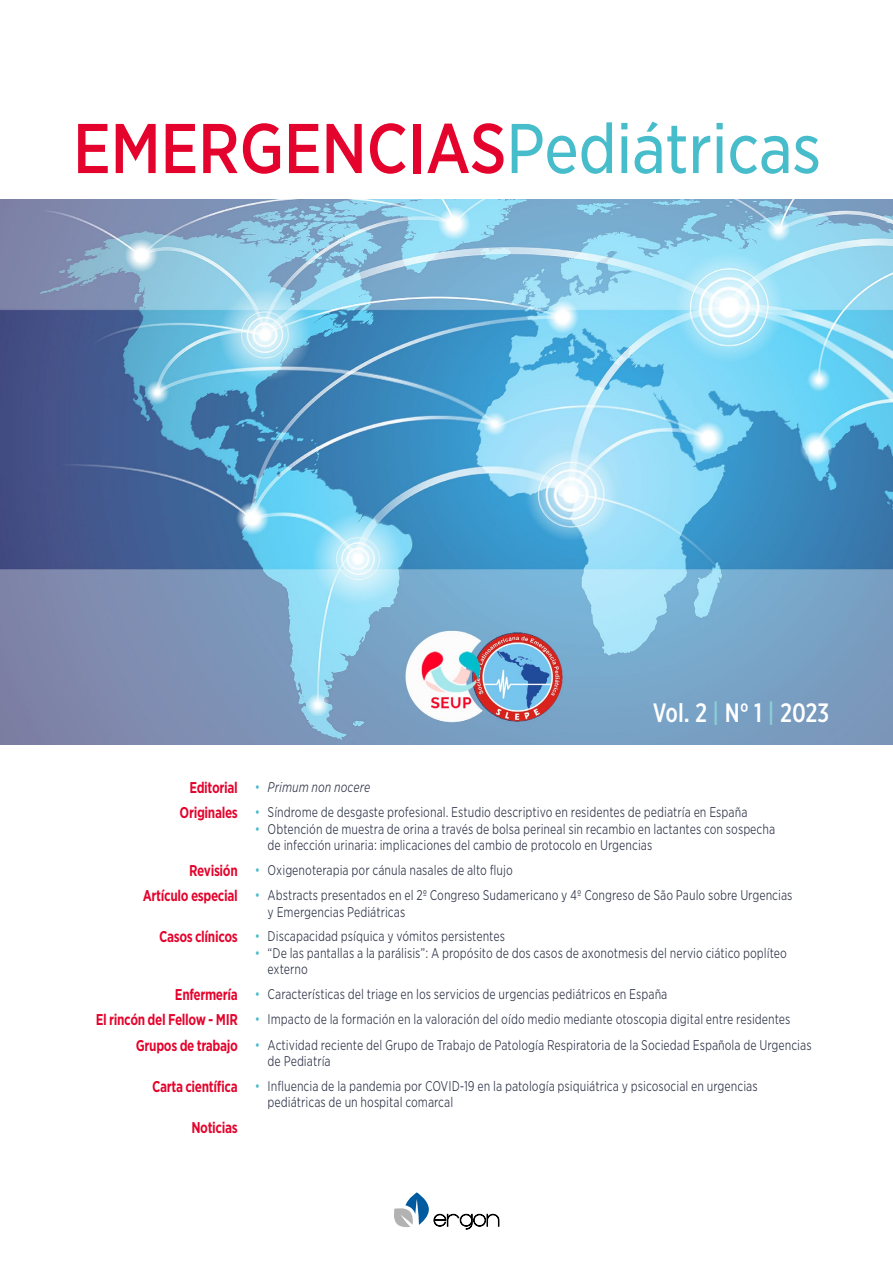
<style>
.page{position:relative;width:893px;height:1263px;background:#fff}
.page>*{position:absolute;margin:0;border:0;box-sizing:border-box;transform-origin:0 0}
.t1{font:500 67.5px "Gotham Narr S Sm";letter-spacing:-.02em;color:#e4032c;scale:.95 1}
.t2{font:500 25.5px "Gotham X Narr S Sm";color:#fff}
.t3{font:700 15px "Gotham Narr S Sm";letter-spacing:-.03em;color:#e4032c;scale:.85 1}
.t4{font:300 13.5px/25.7px "Gotham Narr S Sm";color:#2d3347;scale:.85 1}
.s1{font-weight:400;color:#47bcca}
.s2{color:#8bcfd8}
.s3{font-weight:700;font-size:15px;color:#e4032c}
.s4{color:#47bcca}
.s5{font-style:italic}
</style>
<div class="page">
<img style="left:0;top:200px;width:893px;height:545px">
<svg style="left:394px;top:1192px;width:105px;height:37px"></svg>
<h1 class="t1" style="left:72px;top:104px;width:790px">EMERGENCIAS<span class="s1">Pediátricas</span></h1>
<h2 class="t2" style="left:653px;top:697px;width:178px">Vol. 2 <span class="s2">|</span> N° 1 <span class="s2">|</span> 2023</h2>
<p class="t4" style="left:180px;top:773px;width:670px;text-indent:10px"><span class="s3">Editorial</span> <span class="s4">•</span> <span class="s5">Primum non nocere<br></span><span class="s3">Originales</span> <span class="s4">•</span> Síndrome de desgaste profesional. Estudio descriptivo en residentes de pediatría en España</p>
<p class="t4" style="left:268px;top:820px;width:599px;line-height:16.5px;text-indent:-13px"><span class="s4">•</span> Obtención de muestra de orina a través de bolsa perineal sin recambio en lactantes con sospecha de infección urinaria: implicaciones del cambio de protocolo en Urgencias</p>
<p class="t4" style="left:143px;top:856px;width:766px;text-indent:46px"><span class="s3">Revisión</span> <span class="s4">•</span> Oxigenoterapia por cánula nasales de alto flujo<br><span class="s3">Artículo especial</span> <span class="s4">•</span> Abstracts presentados en el 2º Congreso Sudamericano y 4º Congreso de São Paulo sobre Urgencias</p>
<p class="t4" style="left:159px;top:899px;width:409px;line-height:24.5px;text-indent:109px">y Emergencias Pediátricas<br><span class="s3">Casos clínicos</span> <span class="s4">•</span> Discapacidad psíquica y vómitos persistentes</p>
<p class="t4" style="left:268px;top:944px;width:612px;line-height:16.5px;text-indent:-13px"><span class="s4">•</span> “De las pantallas a la parálisis”: A propósito de dos casos de axonotmesis del nervio ciático poplíteo externo</p>
<p class="t4" style="left:175px;top:980px;width:581px"><span class="s3">Enfermería</span> <span class="s4">•</span> Características del triage en los servicios de urgencias pediátricos en España</p>
<p class="t4" style="left:96px;top:1006px;width:819px"><span class="s3">El rincón del Fellow - MIR</span> <span class="s4">•</span> Impacto de la formación en la valoración del oído medio mediante otoscopia digital entre residentes</p>
<p class="t4" style="left:136px;top:1032px;width:796px"><span class="s3">Grupos de trabajo</span> <span class="s4">•</span> Actividad reciente del Grupo de Trabajo de Patología Respiratoria de la Sociedad Española de Urgencias</p>
<p class="t4" style="left:152px;top:1049px;width:714px;line-height:24.5px;text-indent:116px">de Pediatría<br><span class="s3">Carta científica</span> <span class="s4">•</span> Influencia de la pandemia por COVID-19 en la patología psiquiátrica y psicosocial en urgencias</p>
<p class="t4" style="left:268px;top:1089px;width:220px">pediátricas de un hospital comarcal</p>
<p class="t3" style="left:191px;top:1117px;width:56px">Noticias</p>
</div>
